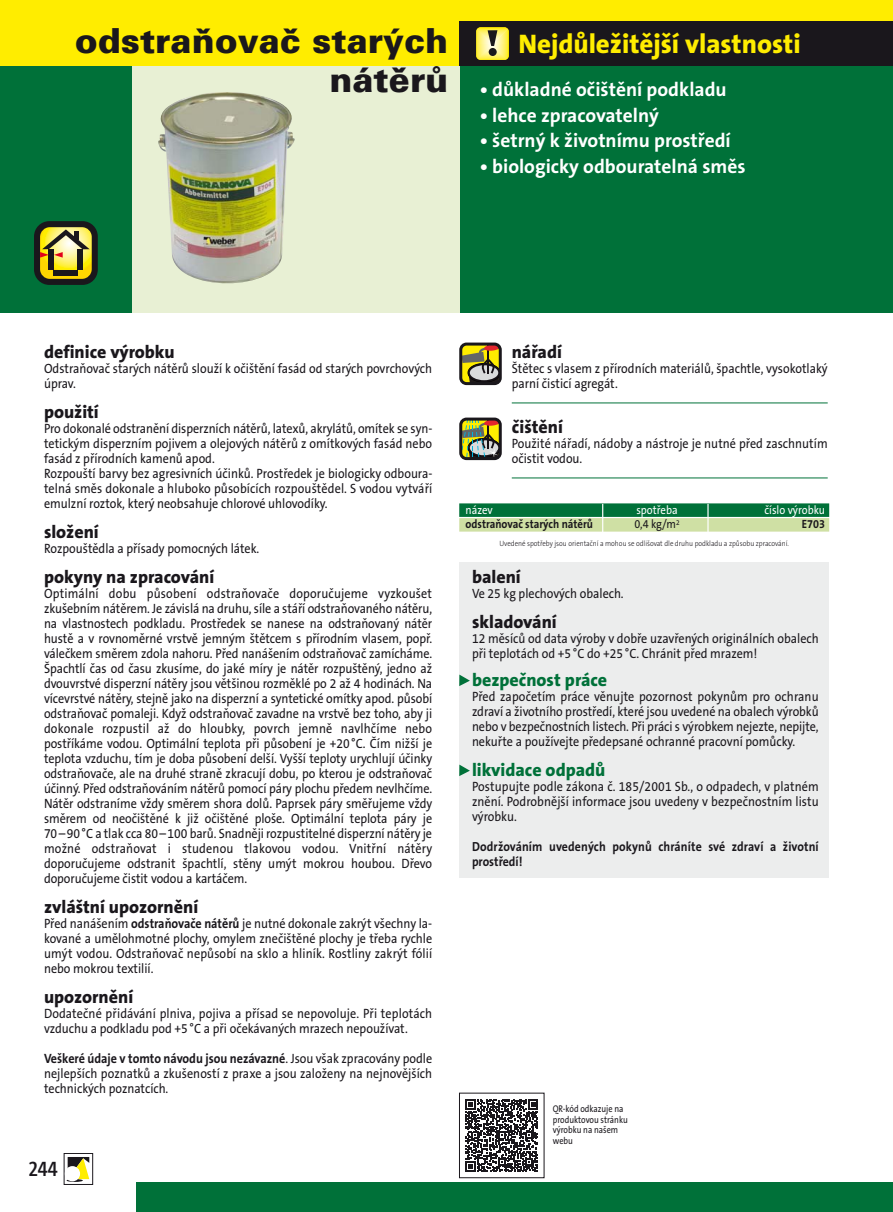
<style>
.page{position:relative;width:893px;height:1212px;background:#fff}
.page>*{position:absolute;margin:0;border:0;box-sizing:border-box;transform-origin:0 0}
.t1{font:900 34.5px/39px "Univers CE";color:#1a171c;text-align:right}
.t2{font:800 27px "The Sans CE B8";color:#ffed00}
.t3{font:600 21px "The Sans Cd CELF";color:#1a171c;scale:1.05 1}
.t4{font:700 19.5px "The Sans CE B7";color:#fff}
.t5{font:800 18px "The Sans CE B8";color:#1a171c}
.t6{font:800 18px "The Sans CE B8";color:#007139}
.t7{font:13.5px/15px "The Sans CE B5 Plain";color:#1a171c;scale:.9 1}
.t8{font:700 13.2px/15px "The Sans CE B7";letter-spacing:.01em;color:#1a171c;scale:.9 1}
.t9{font:700 12px "The Sans CE B7";color:#1a171c;scale:.9 1}
.t10{font:12px "The Sans CE B5 Plain";color:#fff;scale:.9 1}
.t11{font:12px "The Sans CE B5 Plain";color:#1a171c;scale:.9 1}
.t12{font:9.75px/10.5px "The Sans CE B5 Plain";color:#1a171c;scale:.85 1}
.t13{font:300 7.65px "The Sans CE B3";color:#1a171c;scale:.9 1}
.s1{font-family:"The Sans CE B7";font-weight:700}
</style>
<div class="page">
<div style="left:0;top:0;width:893px;height:66px;background:#ffed00"></div>
<div style="left:459px;top:21px;width:434px;height:45px;background:#1a171c"></div>
<svg style="left:476px;top:27px;width:33px;height:33px"></svg>
<div style="left:459px;top:66px;width:434px;height:247px;background:#007139"></div>
<svg style="left:488px;top:30px;width:9px;height:16px"></svg>
<div style="left:489px;top:48px;width:8px;height:8px;background:#1a171c;border-radius:50%"></div>
<div style="left:132px;top:66px;width:327px;height:247px;background:#e8f0d4"></div>
<div style="left:0;top:66px;width:132px;height:247px;background:#007139"></div>
<svg style="left:465px;top:1099px;width:73px;height:73px"></svg>
<div style="left:459px;top:1093px;width:85px;height:85px;border:1px solid #1a171c"></div>
<div style="left:34px;top:221px;width:64px;height:64px;background:#1a171c;border-radius:15px"></div>
<svg style="left:40px;top:227px;width:52px;height:52px"></svg>
<div style="left:49px;top:249px;width:5px;height:21px;background:#1a171c"></div>
<div style="left:78px;top:249px;width:5px;height:21px;background:#1a171c"></div>
<div style="left:54px;top:270px;width:24px;height:5px;background:#1a171c"></div>
<svg style="left:40px;top:229px;width:50px;height:29px"></svg>
<svg style="left:66px;top:1157px;width:24px;height:25px"></svg>
<div style="left:64px;top:1153px;width:29px;height:32px;border:1px solid #1a171c"></div>
<svg style="left:68px;top:1157px;width:21px;height:22px"></svg>
<hr style="left:67px;top:1179px;width:16px;height:3px;background:#1a171c;border-radius:50%">
<div style="left:65px;top:1166px;width:15px;height:15px;background:#fff;border-radius:50%"></div>
<img style="left:158px;top:92px;width:137px;height:192px">
<div style="left:136px;top:1182px;width:757px;height:30px;background:#007139"></div>
<svg style="left:459px;top:418px;width:43px;height:42px;background:#82814c"></svg>
<svg style="left:459px;top:343px;width:43px;height:42px;background:#8c7f41"></svg>
<hr style="left:512px;top:403px;width:316px;height:1px;background:#007139">
<hr style="left:512px;top:478px;width:316px;height:1px;background:#007139">
<div style="left:459px;top:563px;width:370px;height:315px;background:#eceded"></div>
<svg style="left:459px;top:764px;width:11px;height:12px"></svg>
<svg style="left:459px;top:674px;width:11px;height:12px"></svg>
<div style="left:459px;top:503px;width:370px;height:14px;background:#007139"></div>
<div style="left:459px;top:518px;width:370px;height:14px;background:#cfe0a4"></div>
<hr style="left:707px;top:504px;width:2px;height:34px;background:#fff">
<hr style="left:602px;top:504px;width:1px;height:34px;background:#fff">
<p class="t1" style="left:75px;top:24px;width:375px">odstraňovač starých nátěrů</p>
<p class="t2" style="left:518px;top:33px;width:284px">Nejdůležitější vlastnosti</p>
<p class="t4" style="left:480px;top:82px;width:248px">• důkladné očištění podkladu</p>
<p class="t4" style="left:480px;top:107px;width:181px">• lehce zpracovatelný</p>
<p class="t4" style="left:480px;top:133px;width:252px">• šetrný k životnímu prostředí</p>
<p class="t4" style="left:480px;top:158px;width:267px">• biologicky odbouratelná směs</p>
<p class="t5" style="left:44px;top:344px;width:132px">definice výrobku</p>
<p class="t7" style="left:44px;top:362px;width:433px">Odstraňovač starých nátěrů slouží k očištění fasád od starých povrchových úprav.</p>
<p class="t5" style="left:44px;top:404px;width:56px">použití</p>
<p class="t7" style="left:44px;top:422px;width:433px">Pro dokonalé odstranění disperzních nátěrů, latexů, akrylátů, omítek se syn&shy;tetickým disperzním pojivem a olejových nátěrů z omítkových fasád nebo fasád z přírodních kamenů apod.<br>Rozpouští barvy bez agresivních účinků. Prostředek je biologicky odboura&shy;telná směs dokonale a hluboko působících rozpouštědel. S vodou vytváří emulzní roztok, který neobsahuje chlorové uhlovodíky.</p>
<p class="t5" style="left:44px;top:524px;width:56px">složení</p>
<p class="t7" style="left:44px;top:542px;width:241px">Rozpouštědla a přísady pomocných látek.</p>
<p class="t5" style="left:44px;top:569px;width:172px">pokyny na zpracování</p>
<p class="t7" style="left:44px;top:587px;width:433px;text-align:justify">Optimální dobu působení odstraňovače doporučujeme vyzkoušet zkušebním nátěrem. Je závislá na druhu, síle a stáří odstraňovaného nátěru, na vlastnostech podkladu. Prostředek se nanese na odstraňovaný nátěr hustě a v rovnoměrné vrstvě jemným štětcem s přírodním vlasem, popř. válečkem směrem zdola nahoru. Před nanášením odstraňovač zamícháme.<br>Špachtlí čas od času zkusíme, do jaké míry je nátěr rozpuštěný, jedno až dvouvrstvé disperzní nátěry jsou většinou rozměklé po 2 až 4 hodinách. Na vícevrstvé nátěry, stejně jako na disperzní a syntetické omítky apod. působí odstraňovač pomaleji. Když odstraňovač zavadne na vrstvě bez toho, aby ji dokonale rozpustil až do hloubky, povrch jemně navlhčíme nebo postříkáme vodou. Optimální teplota při působení je +20 °C. Čím nižší je teplota vzduchu, tím je doba působení delší. Vyšší teploty urychlují účinky odstraňovače, ale na druhé straně zkracují dobu, po kterou je odstraňovač účinný. Před odstraňováním nátěrů pomocí páry plochu předem nevlhčíme.<br>Nátěr odstraníme vždy směrem shora dolů. Paprsek páry směřujeme vždy směrem od neočištěné k již očištěné ploše. Optimální teplota páry je 70 – 90 °C a tlak cca 80 – 100 barů. Snadněji rozpustitelné disperzní nátěry je možné odstraňovat i studenou tlakovou vodou. Vnitřní nátěry doporučujeme odstranit špachtlí, stěny umýt mokrou houbou. Dřevo doporučujeme čistit vodou a kartáčem.</p>
<p class="t5" style="left:44px;top:899px;width:156px">zvláštní upozornění</p>
<p class="t7" style="left:44px;top:917px;width:433px;text-align:justify">Před nanášením <span class="s1">odstraňovače nátěrů</span> je nutné dokonale zakrýt všechny la&shy;kované a umělohmotné plochy, omylem znečištěné plochy je třeba rychle umýt vodou. Odstraňovač nepůsobí na sklo a hliník. Rostliny zakrýt fólií nebo mokrou textilií.</p>
<p class="t5" style="left:44px;top:989px;width:91px">upozornění</p>
<p class="t7" style="left:44px;top:1007px;width:433px">Dodatečné přidávání plniva, pojiva a přísad se nepovoluje. Při teplotách vzduchu a podkladu pod +5 °C a při očekávaných mrazech nepoužívat.</p>
<p class="t7" style="left:44px;top:1052px;width:433px;text-align:justify"><span class="s1">Veškeré údaje v tomto návodu jsou nezávazné</span>. Jsou však zpracovány podle nejlepších poznatků a zkušeností z praxe a jsou založeny na nejnovějších technických poznatcích.</p>
<p class="t3" style="left:29px;top:1161px;width:29px">244</p>
<p class="t5" style="left:512px;top:344px;width:52px">nářadí</p>
<p class="t7" style="left:512px;top:362px;width:352px">Štětec s vlasem z přírodních materiálů, špachtle, vysokotlaký parní čisticí agregát.</p>
<p class="t5" style="left:512px;top:419px;width:53px">čištění</p>
<p class="t7" style="left:512px;top:437px;width:352px">Použité nářadí, nádoby a nástroje je nutné před zaschnutím očistit vodou.</p>
<p class="t10" style="left:466px;top:505px;width:32px">název</p>
<p class="t10" style="left:636px;top:505px;width:47px">spotřeba</p>
<p class="t10" style="left:764px;top:505px;width:69px">číslo výrobku</p>
<p class="t9" style="left:466px;top:520px;width:143px">odstraňovač starých nátěrů</p>
<p class="t11" style="left:634px;top:520px;width:52px">0,4 kg/m<sup>2</sup></p>
<p class="t9" style="left:802px;top:520px;width:27px">E703</p>
<p class="t13" style="left:499px;top:540px;width:323px">Uvedené spotřeby jsou orientační a mohou se odlišovat dle druhu podkladu a způsobu zpracování.</p>
<p class="t5" style="left:472px;top:569px;width:50px">balení</p>
<p class="t7" style="left:472px;top:587px;width:170px">Ve 25 kg plechových obalech.</p>
<p class="t5" style="left:472px;top:614px;width:86px">skladování</p>
<p class="t7" style="left:472px;top:632px;width:387px">12 měsíců od data výroby v dobře uzavřených originálních obalech při teplotách od +5 °C do +25 °C. Chránit před mrazem!</p>
<p class="t6" style="left:472px;top:673px;width:137px">bezpečnost práce</p>
<p class="t7" style="left:472px;top:690px;width:387px;text-align:justify">Před započetím práce věnujte pozornost pokynům pro ochranu zdraví a životního prostředí, které jsou uvedené na obalech výrobků nebo v bezpečnostních listech. Při práci s výrobkem nejezte, nepijte, nekuřte a používejte předepsané ochranné pracovní pomůcky.</p>
<p class="t6" style="left:472px;top:763px;width:135px">likvidace odpadů</p>
<p class="t7" style="left:472px;top:780px;width:387px;text-align:justify">Postupujte podle zákona č. 185/2001 Sb., o odpadech, v platném znění. Podrobnější informace jsou uvedeny v bezpeč nostním listu výrobku.</p>
<p class="t8" style="left:472px;top:840px;width:387px">Dodržováním uvedených pokynů chráníte své zdraví a životní prostředí!</p>
<p class="t12" style="left:553px;top:1104px;width:90px">QR-kód odkazuje na produktovou stránku výrobku na našem webu</p>
</div>
